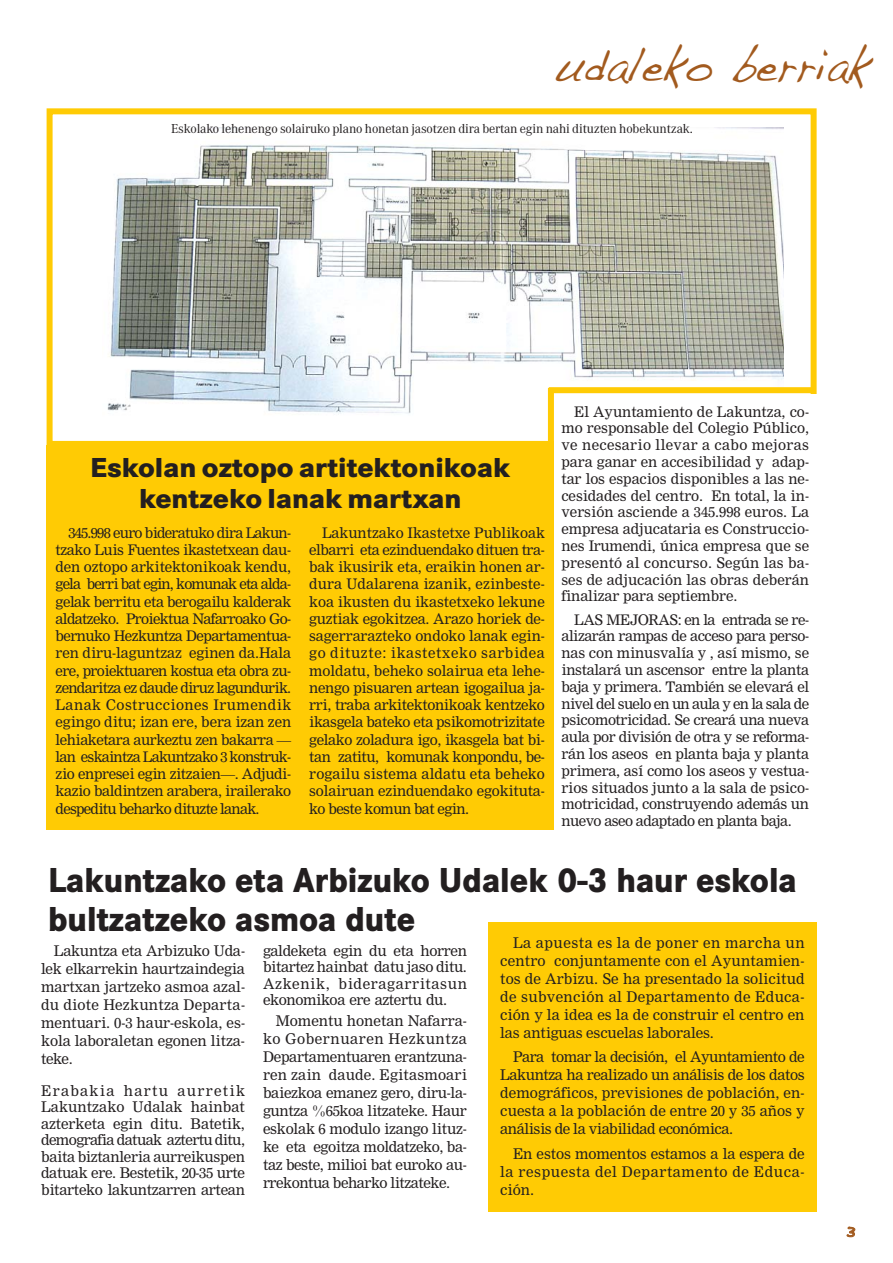
<style>
.page{position:relative;width:893px;height:1263px;background:#fff}
.page>*{position:absolute;margin:0;border:0;box-sizing:border-box;transform-origin:0 0}
.t1{font:48px "Handwriting Dakota";color:#a25a1e;scale:.9 1}
.t2{font:800 36px/39px "Corporate S";color:#231f20;scale:.9 1}
.t3{font:800 28.5px/31.5px "Corporate S";color:#231f20;text-align:center}
.t4{font:21px "Handwriting Dakota";color:#a25a1e}
.t5{font:14.4px/18px "M Nimrod";letter-spacing:-.01em;color:#231f20;text-align:justify}
.t6{font:14.25px/17.2px "M Nimrod";letter-spacing:-.02em;color:#231f20;text-align:justify}
.t7{font:13.5px "Corporate A";letter-spacing:-.01em;color:#231f20}
</style>
<div class="page">
<div style="left:47px;top:445px;width:507px;height:385px;background:#ffcb04"></div>
<img style="left:107px;top:127px;width:676px;height:313px">
<div style="left:47px;top:108px;width:769px;height:339px;border:6px solid #ffcb04"></div>
<div style="left:554px;top:394px;width:262px;height:446px;background:#fff"></div>
<div style="left:549px;top:387px;width:263px;height:6px;background:#ffcb04"></div>
<div style="left:548px;top:388px;width:6px;height:55px;background:#ffcb04"></div>
<div style="left:488px;top:923px;width:328px;height:289px;background:#ffcb04"></div>
<h1 class="t1" style="left:555px;top:50px;width:351px">udaleko berriak</h1>
<p class="t7" style="left:171px;top:123px;width:523px">Eskolako lehenengo solairuko plano honetan jasotzen dira bertan egin nahi dituzten hobekuntzak.</p>
<h3 class="t3" style="left:90px;top:454px;width:421px">Eskolan oztopo artitektonikoak kentzeko lanak martxan</h3>
<p class="t6" style="left:56px;top:526px;width:237px;text-indent:13px">345.998 euro bideratuko dira Lakun&shy;tzako Luis Fuentes ikastetxean dau&shy;den oztopo arkitektonikoak kendu, gela berri bat egin, komunak eta alda&shy;gelak berritu eta berogailu kalderak aldatzeko. Proiektua Nafarroako Go&shy;bernuko Hezkuntza Departamentua&shy;ren diru-laguntzaz eginen da.Hala ere, proiektuaren kostua eta obra zu&shy;zendaritza ez daude diruz lagundurik.<br>Lanak Costrucciones Irumendik egingo ditu; izan ere, bera izan zen lehiaketara aurkeztu zen bakarra — lan eskaintza Lakuntzako 3 konstruk&shy;zio enpresei egin zitzaien—. Adjudi&shy;kazio baldintzen arabera, irailerako despeditu beharko dituzte lanak.</p>
<p class="t6" style="left:309px;top:526px;width:237px;text-indent:13px">Lakuntzako Ikastetxe Publikoak elbarri eta ezinduendako dituen tra&shy;bak ikusirik eta, eraikin honen ar&shy;dura Udalarena izanik, ezinbeste&shy;koa ikusten du ikastetxeko lekune guztiak egokitzea. Arazo horiek de&shy;sagerrarazteko ondoko lanak egin&shy;go dituzte: ikastetxeko sarbidea moldatu, beheko solairua eta lehe&shy;nengo pisuaren artean igogailua ja&shy;rri, traba arkitektonikoak kentzeko ikasgela bateko eta psikomotrizitate gelako zoladura igo, ikasgela bat bi&shy;tan zatitu, komunak konpondu, be&shy;rogailu sistema aldatu eta beheko solairuan ezinduendako egokituta&shy;ko beste komun bat egin.</p>
<p class="t6" style="left:561px;top:405px;width:249px;line-height:16.8px;text-indent:13px">El Ayuntamiento de Lakuntza, co&shy;mo responsable del Colegio Público, ve necesario llevar a cabo mejoras para ganar en accesibilidad y adap&shy;tar los espacios disponibles a las ne&shy;cesidades del centro. En total, la in&shy;versión asciende a 345.998 euros. La empresa adjucataria es Construccio&shy;nes Irumendi, única empresa que se presentó al concurso. Según las ba&shy;ses de adjucación las obras deberán finalizar para septiembre.</p>
<p class="t6" style="left:561px;top:613px;width:249px;line-height:16.8px;text-indent:13px">LAS MEJORAS: en la entrada se re&shy;alizarán rampas de acceso para perso&shy;nas con minusvalía y , así mismo, se instalará un ascensor entre la planta baja y primera. También se elevará el nivel del suelo en un aula y en la sala de psicomotricidad. Se creará una nueva aula por división de otra y se reforma&shy;rán los aseos en planta baja y planta primera, así como los aseos y vestua&shy;rios situados junto a la sala de psico&shy;motricidad, construyendo además un nuevo aseo adaptado en planta baja.</p>
<h2 class="t2" style="left:48px;top:863px;width:833px">Lakuntzako eta Arbizuko Udalek 0-3 haur eskola bultzatzeko asmoa dute</h2>
<p class="t5" style="left:41px;top:943px;width:205px;text-indent:13px">Lakuntza eta Arbizuko Uda&shy;lek elkarrekin haurtzaindegia martxan jartzeko asmoa azal&shy;du diote Hezkuntza Departa&shy;mentuari. 0-3 haur-eskola, es&shy;kola laboraletan egonen litza&shy;teke.</p>
<p class="t5" style="left:41px;top:1084px;width:205px;line-height:16.5px">Erabakia hartu aurretik Lakuntzako Udalak hainbat azterketa egin ditu. Batetik, demografia datuak aztertu ditu, baita biztanleria aurreikuspen datuak ere. Bestetik, 20-35 urte bitarteko lakuntzarren artean</p>
<p class="t5" style="left:263px;top:944px;width:205px;line-height:16.5px">galdeketa egin du eta horren bitartez hainbat datu jaso ditu.<br>Azkenik, bideragarritasun ekonomikoa ere aztertu du.</p>
<p class="t5" style="left:263px;top:1014px;width:205px;text-indent:13px">Momentu honetan Nafarra&shy;ko Gobernuaren Hezkuntza Departamentuaren erantzuna&shy;ren zain daude. Egitasmoari baiezkoa emanez gero, diru-la&shy;guntza %65koa litzateke. Haur eskolak 6 modulo izango lituz&shy;ke eta egoitza moldatzeko, ba&shy;taz beste, milioi bat euroko au&shy;rrekontua beharko litzateke.</p>
<p class="t5" style="left:500px;top:936px;width:306px;text-indent:13px">La apuesta es la de poner en marcha un centro conjuntamente con el Ayuntamien&shy;tos de Arbizu. Se ha presentado la solicitud de subvención al Departamento de Educa&shy;ción y la idea es la de construir el centro en las antiguas escuelas laborales.</p>
<p class="t5" style="left:500px;top:1050px;width:306px;text-indent:13px">Para tomar la decisión, el Ayuntamiento de Lakuntza ha realizado un análisis de los datos demográficos, previsiones de población, en&shy;cuesta a la población de entre 20 y 35 años y análisis de la viabilidad económica.</p>
<p class="t5" style="left:500px;top:1146px;width:306px;text-indent:13px">En estos momentos estamos a la espera de la respuesta del Departamento de Educa&shy;ción.</p>
<h3 class="t4" style="left:845px;top:1223px;width:11px">3</h3>
</div>
